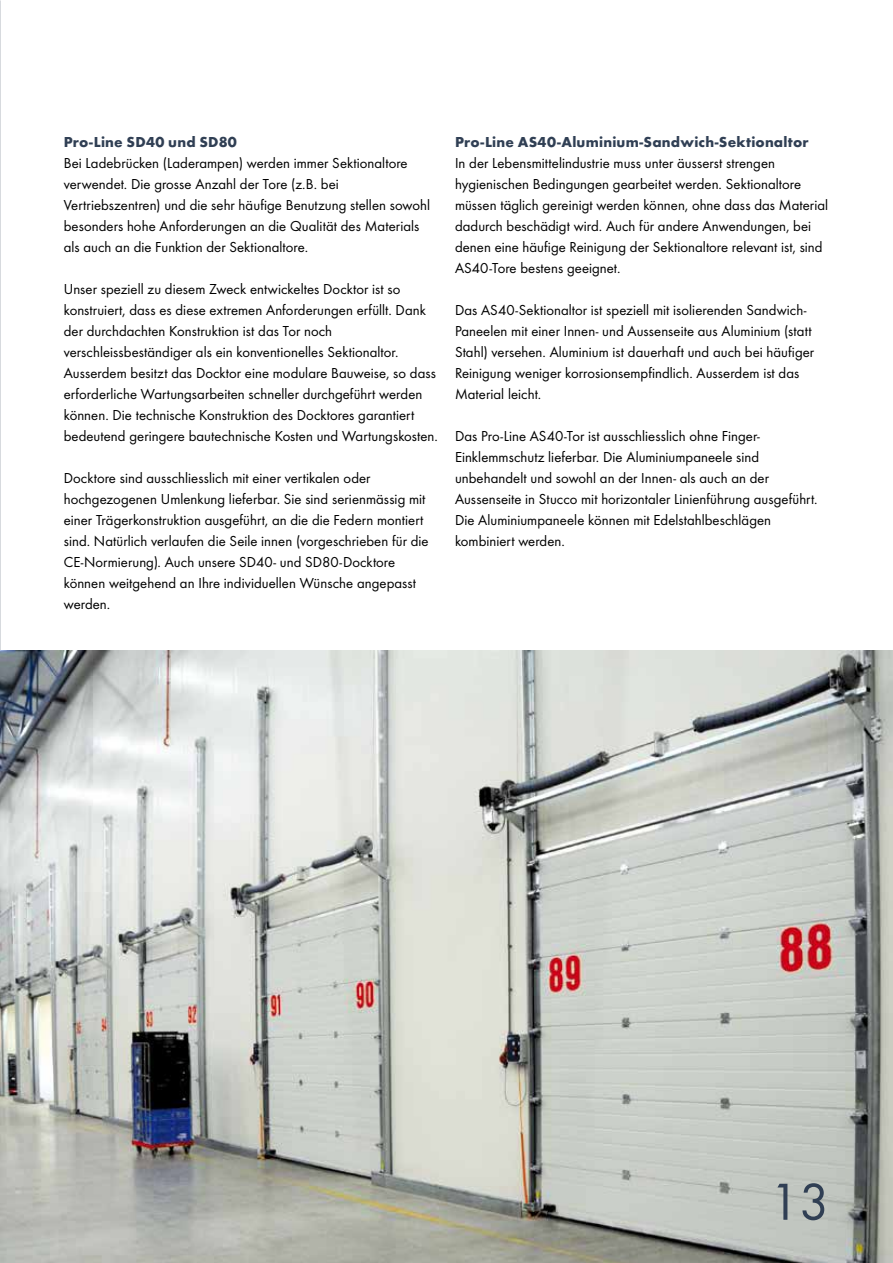
<style>
.page{position:relative;width:893px;height:1263px;background:#fff}
.page>*{position:absolute;margin:0;border:0;box-sizing:border-box;transform-origin:0 0}
.t1{font:54px "Futura Boo";color:#303f54}
.t2{font:15px/21px "Futura Boo";letter-spacing:.005em;color:#000}
.t3{font:700 15px "Futura";letter-spacing:.015em;color:#303f54}
</style>
<div class="page">
<img style="left:0;top:651px;width:893px;height:612px">
<img style="left:0;top:0;width:1px;height:651px">
<p class="t3" style="left:64px;top:133px;width:175px">Pro-Line SD40 und SD80</p>
<p class="t2" style="left:64px;top:152px;width:368px">Bei Ladebrücken (Laderampen) werden immer Sektionaltore verwendet. Die grosse Anzahl der Tore (z.B. bei Vertriebszentren) und die sehr häufige Benutzung stellen sowohl besonders hohe Anforderungen an die Qualität des Materials als auch an die Funktion der Sektionaltore.</p>
<p class="t2" style="left:64px;top:278px;width:376px">Unser speziell zu diesem Zweck entwickeltes Docktor ist so konstruiert, dass es diese extremen Anforderungen erfüllt. Dank der durchdachten Konstruktion ist das Tor noch verschleissbeständiger als ein konventionelles Sektionaltor.<br>Ausserdem besitzt das Docktor eine modulare Bauweise, so dass erforderliche Wartungsarbeiten schneller durchgeführt werden können. Die technische Konstruktion des Docktores garantiert bedeutend geringere bautechnische Kosten und Wartungskosten.</p>
<p class="t2" style="left:64px;top:467px;width:366px">Docktore sind ausschliesslich mit einer vertikalen oder hochgezogenen Umlenkung lieferbar. Sie sind serienmässig mit einer Trägerkonstruktion ausgeführt, an die die Federn montiert sind. Natürlich verlaufen die Seile innen (vorgeschrieben für die CE-Normierung). Auch unsere SD40- und SD80-Docktore können weitgehend an Ihre individuellen Wünsche angepasst werden.</p>
<p class="t3" style="left:455px;top:133px;width:355px">Pro-Line AS40-Aluminium-Sandwich-Sektionaltor</p>
<p class="t2" style="left:455px;top:152px;width:375px">In der Lebensmittelindustrie muss unter äusserst strengen hygienischen Bedingungen gearbeitet werden. Sektionaltore müssen täglich gereinigt werden können, ohne dass das Material dadurch beschädigt wird. Auch für andere Anwendungen, bei denen eine häufige Reinigung der Sektionaltore relevant ist, sind AS40-Tore bestens geeignet.</p>
<p class="t2" style="left:455px;top:299px;width:361px">Das AS40-Sektionaltor ist speziell mit isolierenden Sandwich-Paneelen mit einer Innen- und Aussenseite aus Aluminium (statt Stahl) versehen. Aluminium ist dauerhaft und auch bei häufiger Reinigung weniger korrosionsempfindlich. Ausserdem ist das Material leicht.</p>
<p class="t2" style="left:455px;top:425px;width:364px">Das Pro-Line AS40-Tor ist ausschliesslich ohne Finger-Einklemmschutz lieferbar. Die Aluminiumpaneele sind unbehandelt und sowohl an der Innen- als auch an der Aussenseite in Stucco mit horizontaler Linienführung ausgeführt.<br>Die Aluminiumpaneele können mit Edelstahlbeschlägen kombiniert werden.</p>
<h1 class="t1" style="left:769px;top:1169px;width:61px">13</h1>
</div>
